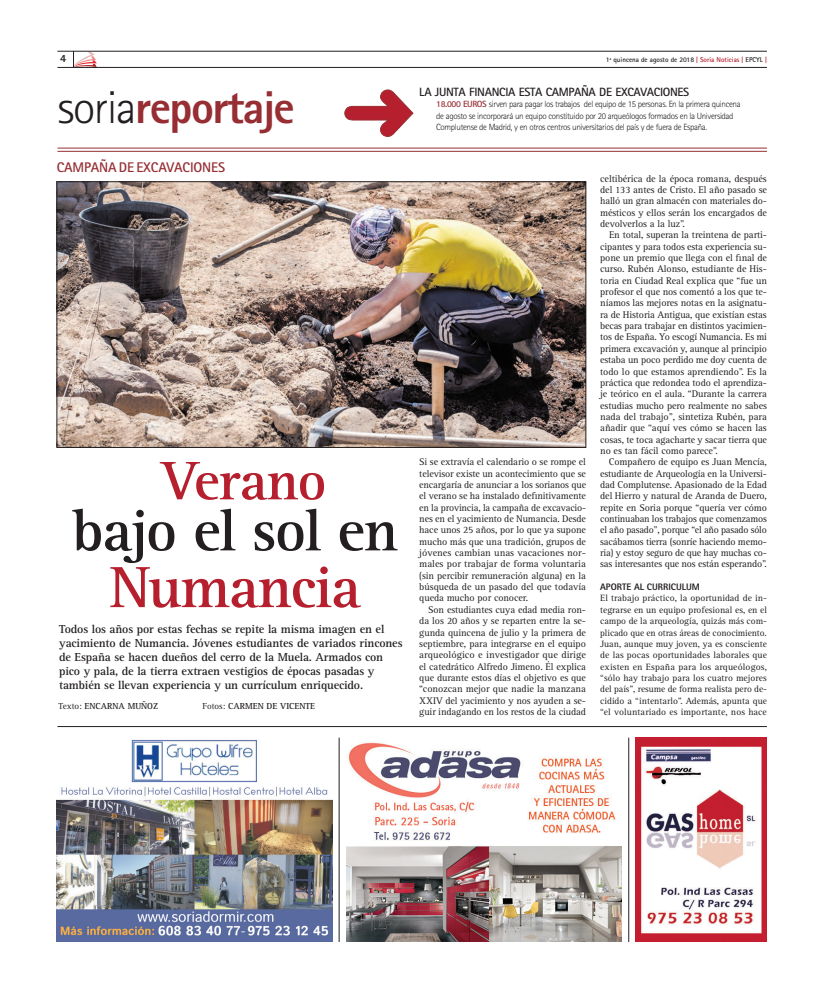
<style>
.page{position:relative;width:823px;height:993px;background:#fff}
.page>*{position:absolute;margin:0;border:0;box-sizing:border-box;transform-origin:0 0}
.t1{font:700 60px "Rotis Serif Std";letter-spacing:-.025em;color:#231f20}
.t2{font:700 60px "Rotis Serif Std";letter-spacing:-.025em;color:#b61f2d}
.t3{font:700 56px "Rotis Serif Std";letter-spacing:-.02em;color:#b61f2d}
.t4{font:800 46px "Rotis Sans Serif Std";letter-spacing:-.035em;color:#962e33}
.t5{font:700 14px "Rotis Sans Serif Std";letter-spacing:-.01em;color:#962e33}
.t6{font:700 12px/14px "Rotis Serif Std";letter-spacing:-.01em;color:#231f20}
.t7{font:700 12px "Rotis Sans Serif Std";letter-spacing:-.025em;color:#231f20}
.t8{font:800 11px "Rotis Sans Serif Std";color:#231f20}
.t9{font:10px/11.3px "Rotis Serif Std";letter-spacing:-.01em;color:#231f20;text-align:justify}
.t10{font:9.4px/11.3px "Rotis Serif Std";letter-spacing:.01em;color:#231f20;text-align:justify}
.t11{font:800 9.4px "Rotis Sans Serif Std";color:#231f20}
.t12{font:300 9px/11px "Rotis Sans Serif Std";letter-spacing:-.04em;color:#231f20}
.t13{font:700 9px "Rotis Serif Std";color:#231f20}
.t14{font:700 7px "Rotis Sans Serif Std";color:#231f20}
.s1{color:#b61f2d}
.s2{font-weight:300;color:#231f20}
.s3{font-weight:400}
.s4{font-weight:700;color:#962e33}
</style>
<div class="page">
<hr style="left:57px;top:148px;width:709px;height:1px;background:#962e33">
<hr style="left:57px;top:151px;width:709px;height:1px;background:#962e33">
<svg style="left:344px;top:89px;width:70px;height:48px"></svg>
<hr style="left:57px;top:726px;width:709px;height:1px;background:#231f20">
<hr style="left:57px;top:67px;width:709px;height:1px;background:#231f20">
<hr style="left:57px;top:51px;width:709px;height:1px;background:#231f20">
<svg style="left:73px;top:51px;width:24px;height:16px"></svg>
<img style="left:59px;top:183px;width:524px;height:262px">
<div style="left:57px;top:181px;width:528px;height:266px;border:1px solid #231f20"></div>
<img style="left:635px;top:737px;width:130px;height:204px">
<img style="left:346px;top:742px;width:275px;height:199px">
<img style="left:57px;top:740px;width:275px;height:201px">
<hr style="left:339px;top:737px;width:1px;height:204px;background:#231f20">
<hr style="left:628px;top:737px;width:1px;height:204px;background:#231f20">
<p class="t8" style="left:60px;top:52px;width:8px">4</p>
<p class="t14" style="left:605px;top:56px;width:162px">1ª quincena de agosto de 2018 <span class="s1">| Soria Noticias |</span> EPCYL <span class="s1">|</span></p>
<h3 class="t4" style="left:57px;top:78px;width:239px"><span class="s2">soria</span>reportaje</h3>
<h3 class="t5" style="left:57px;top:158px;width:170px">CAMPAÑA DE EXCAVACIONES</h3>
<h2 class="t3" style="left:160px;top:447px;width:167px">Verano</h2>
<h1 class="t1" style="left:72px;top:495px;width:327px">bajo el sol en</h1>
<h1 class="t2" style="left:110px;top:551px;width:252px">Numancia</h1>
<p class="t6" style="left:59px;top:622px;width:345px">Todos los años por estas fechas se repite la misma imagen en el yacimiento de Numancia. Jóvenes estudiantes de variados rincones de España se hacen dueños del cerro de la Muela. Armados con pico y pala, de la tierra extraen vestigios de épocas pasadas y también se llevan experiencia y un currículum enriquecido.</p>
<p class="t13" style="left:58px;top:700px;width:101px"><span class="s3">Texto:</span> ENCARNA MUÑOZ</p>
<p class="t13" style="left:202px;top:700px;width:114px"><span class="s3">Fotos:</span> CARMEN DE VICENTE</p>
<p class="t7" style="left:419px;top:85px;width:271px">LA JUNTA FINANCIA ESTA CAMPAÑA DE EXCAVACIONES</p>
<p class="t12" style="left:436px;top:99px;width:305px"><span class="s4">18.000 EUROS</span> sirven para pagar los trabajos del equipo de 15 personas. En la primera quincena de agosto se incorporará un equipo constituido por 20 arqueólogos formados en la Universidad<br>Complutense de Madrid, y en otros centros universitarios del país y de fuera de España.</p>
<p class="t9" style="left:419px;top:456px;width:168px">Si se extravía el calendario o se rompe el televisor existe un acontecimiento que se encargaría de anunciar a los sorianos que el verano se ha instalado definitivamente en la provincia, la campaña de excavacio&shy;nes en el yacimiento de Numancia. Desde hace unos 25 años, por lo que ya supone mucho más que una tradición, grupos de jóvenes cambian unas vacaciones nor&shy;males por trabajar de forma voluntaria (sin percibir remuneración alguna) en la búsqueda de un pasado del que todavía queda mucho por conocer.</p>
<p class="t9" style="left:419px;top:604px;width:168px;text-indent:9px">Son estudiantes cuya edad media ron&shy;da los 20 años y se reparten entre la se&shy;gunda quincena de julio y la primera de septiembre, para integrarse en el equipo arqueológico e investigador que dirige el catedrático Alfredo Jimeno. Él explica que durante estos días el objetivo es que “conozcan mejor que nadie la manzana XXIV del yacimiento y nos ayuden a se&shy;guir indagando en los restos de la ciudad</p>
<p class="t9" style="left:600px;top:173px;width:168px">celtibérica de la época romana, después del 133 antes de Cristo. El año pasado se halló un gran almacén con materiales do&shy;mésticos y ellos serán los encargados de devolverlos a la luz”.</p>
<p class="t9" style="left:600px;top:229px;width:168px;text-indent:9px">En total, superan la treintena de parti&shy;cipantes y para todos esta experiencia su&shy;pone un premio que llega con el final de curso. Rubén Alonso, estudiante de His&shy;toria en Ciudad Real explica que “fue un profesor el que nos comentó a los que te&shy;níamos las mejores notas en la asignatu&shy;ra de Historia Antigua, que existían estas becas para trabajar en distintos yacimien&shy;tos de España. Yo escogí Numancia. Es mi primera excavación y, aunque al principio estaba un poco perdido me doy cuenta de todo lo que estamos aprendiendo”. Es la práctica que redondea todo el aprendiza&shy;je teórico en el aula. “Durante la carrera estudias mucho pero realmente no sabes nada del trabajo”, sintetiza Rubén, para añadir que “aquí ves cómo se hacen las cosas, te toca agacharte y sacar tierra que no es tan fácil como parece”.</p>
<p class="t9" style="left:600px;top:456px;width:168px;text-indent:9px">Compañero de equipo es Juan Mencía, estudiante de Arqueología en la Universi&shy;dad Complutense. Apasionado de la Edad del Hierro y natural de Aranda de Duero, repite en Soria porque “quería ver cómo continuaban los trabajos que comenzamos el año pasado”, porque “el año pasado sólo sacábamos tierra (sonríe haciendo memo&shy;ria) y estoy seguro de que hay muchas co&shy;sas interesantes que nos están esperando”.</p>
<p class="t11" style="left:600px;top:580px;width:101px">APORTE AL CURRICULUM</p>
<p class="t10" style="left:600px;top:592px;width:168px">El trabajo práctico, la oportunidad de in&shy;tegrarse en un equipo profesional es, en el campo de la arqueología, quizás más com&shy;plicado que en otras áreas de conocimiento.<br>Juan, aunque muy joven, ya es consciente de las pocas oportunidades laborales que existen en España para los arqueólogos, “sólo hay trabajo para los cuatro mejores del país”, resume de forma realista pero de&shy;cidido a “intentarlo”. Además, apunta que “el voluntariado es importante, nos hace</p>
</div>
